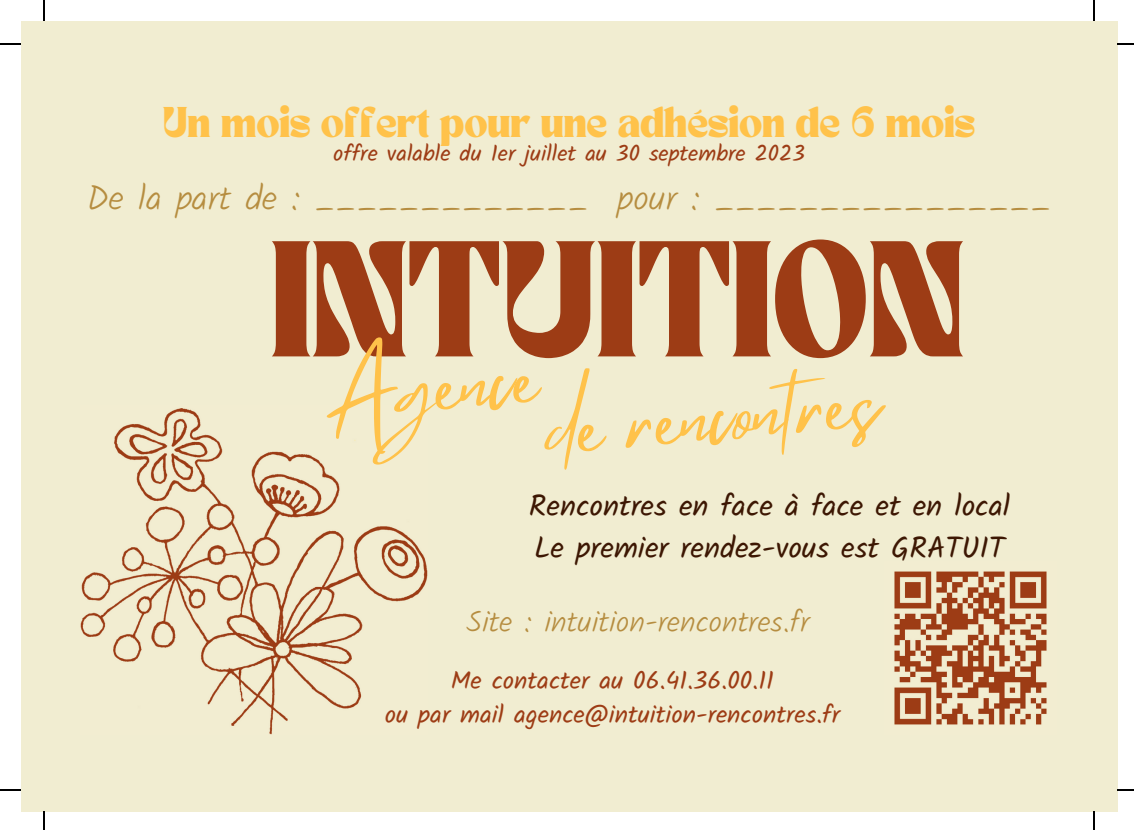
<style>
.page{position:relative;width:1134px;height:830px;background:#fff}
.page>*{position:absolute;margin:0;border:0;box-sizing:border-box;transform-origin:0 0}
.t1{font:115px "TAN NIMBUS";color:#9d3c15}
.t2{font:80.5px "Mistrully";color:#ffc24a}
.t3{font:300 35px "Kalam";color:#b68d40}
.t4{font:30px "Kalam";color:#3d1703}
.t5{font:30px "TAN NIMBUS";color:#ffc24a}
.t6{font:300 30px "Kalam";color:#b68d40}
.t7{font:25px "Kalam";color:#9d3c15}
.t8{font:22.5px "Kalam";color:#9d3c15}
</style>
<div class="page">
<div style="left:21px;top:21px;width:1096px;height:790px;background:#f1edd1"></div>
<img style="left:894px;top:571px;width:153px;height:154px">
<img style="left:80px;top:408px;width:347px;height:326px">
<hr style="left:43px;top:0;width:2px;height:21px;background:#000">
<hr style="left:0;top:43px;width:21px;height:2px;background:#000">
<hr style="left:1092px;top:0;width:2px;height:21px;background:#000">
<svg style="left:1117px;top:43px;width:16px;height:2px"></svg>
<svg style="left:43px;top:811px;width:2px;height:18px"></svg>
<hr style="left:0;top:788px;width:21px;height:2px;background:#000">
<svg style="left:1092px;top:811px;width:2px;height:18px"></svg>
<svg style="left:1117px;top:788px;width:16px;height:2px"></svg>
<p class="t5" style="left:163px;top:105px;width:813px">Un mois offert pour une adhésion de 6 mois</p>
<p class="t8" style="left:333px;top:140px;width:473px">offre valable du 1er juillet au 30 septembre 2023</p>
<p class="t3" style="left:87px;top:177px;width:966px">De la part de : _____________ pour : ________________</p>
<p class="t1" style="left:270px;top:234px;width:695px">INTUITION</p>
<p class="t2" style="left:315px;top:331px;width:218px;rotate:-5deg">Agence</p>
<p class="t2" style="left:541px;top:365px;width:333px;rotate:-5deg">de rencontres</p>
<p class="t4" style="left:529px;top:488px;width:482px">Rencontres en face à face et en local</p>
<p class="t4" style="left:534px;top:529px;width:472px">Le premier rendez-vous est GRATUIT</p>
<p class="t6" style="left:466px;top:604px;width:344px">Site : intuition-rencontres.fr</p>
<p class="t7" style="left:450px;top:665px;width:325px">Me contacter au 06.41.36.00.11</p>
<p class="t7" style="left:385px;top:699px;width:456px">ou par mail agence@intuition-rencontres.fr</p>
</div>
